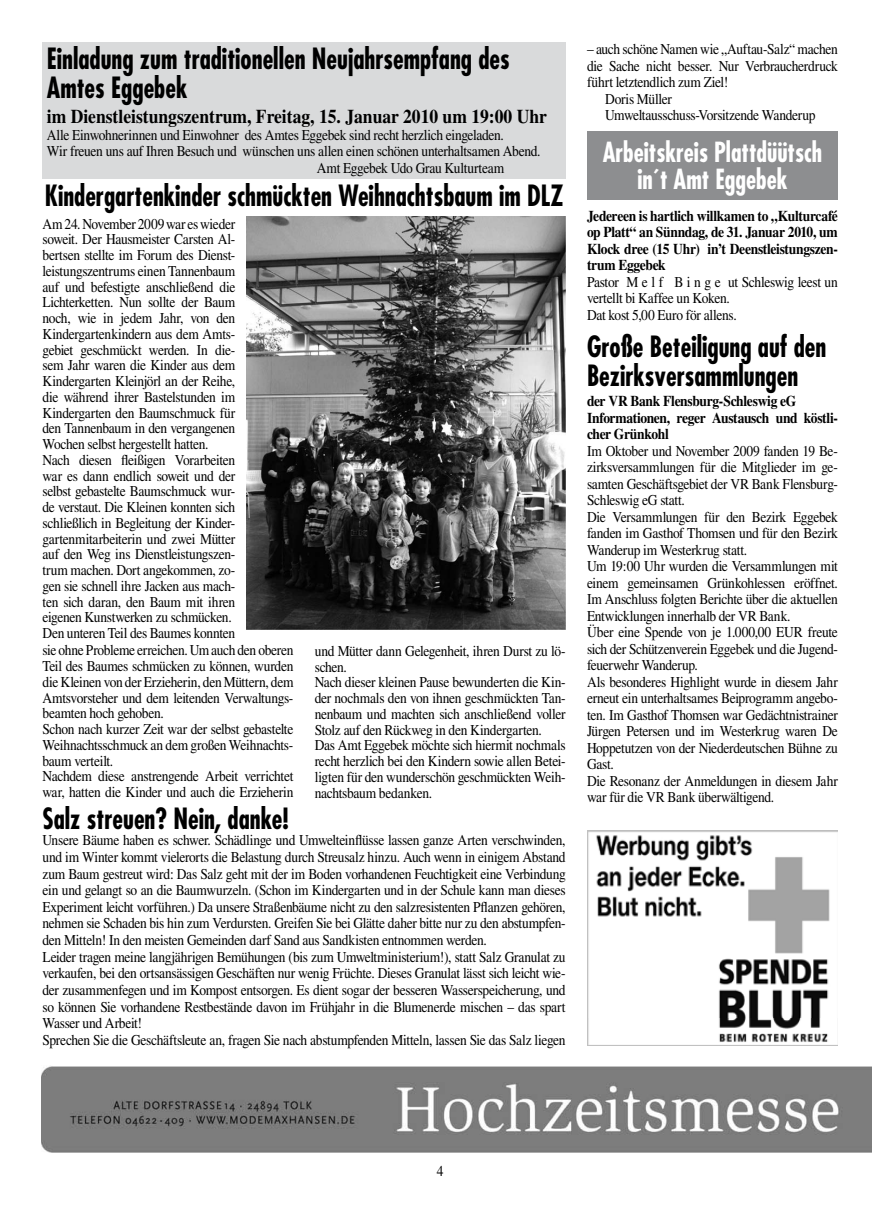
<style>
.page{position:relative;width:872px;height:1212px;background:#fff}
.page>*{position:absolute;margin:0;border:0;box-sizing:border-box;transform-origin:0 0}
.t1{font:700 condensed 28.5px/28.5px "Futura";color:#000;scale:.9 1}
.t2{font:700 condensed 27px/27px "Futura";color:#fff;text-align:center;scale:.9 1}
.t3{font:700 19.5px "Times";color:#000;scale:.9 1}
.t4{font:15px/15.8px "Times";letter-spacing:-.025em;color:#000;scale:.9 1}
.t5{font:700 15px/16.5px "Times";letter-spacing:-.025em;color:#000;text-align:justify;scale:.9 1}
</style>
<div class="page">
<div style="left:587px;top:131px;width:251px;height:68px;background:#8d8e90"></div>
<div style="left:43px;top:43px;width:523px;height:136px;background:#d9dadb"></div>
<img style="left:42px;top:1066px;width:830px;height:86px">
<img style="left:246px;top:217px;width:320px;height:412px">
<img style="left:587px;top:830px;width:251px;height:215px">
<h1 class="t1" style="left:47px;top:44px;width:516px">Einladung zum traditionellen Neujahrsempfang des<br>Amtes Eggebek</h1>
<h3 class="t3" style="left:47px;top:105px;width:557px">im Dienstleistungszentrum, Freitag, 15. Januar 2010 um 19:00 Uhr</h3>
<p class="t4" style="left:47px;top:127px;width:509px">Alle Einwohnerinnen und Einwohner des Amtes Eggebek sind recht herzlich eingeladen.</p>
<p class="t4" style="left:47px;top:143px;width:550px">Wir freuen uns auf Ihren Besuch und wünschen uns allen einen schönen unterhaltsamen Abend.</p>
<p class="t4" style="left:317px;top:160px;width:210px">Amt Eggebek Udo Grau Kulturteam</p>
<h1 class="t1" style="left:45px;top:181px;width:577px">Kindergartenkinder schmückten Weihnachtsbaum im DLZ</h1>
<p class="t4" style="left:43px;top:216px;width:280px">Am 24. November 2009 war es wieder<br>soweit. Der Hausmeister Carsten Al-<br>bertsen stellte im Forum des Dienst&shy;leistungszentrums einen Tannenbaum<br>auf und befestigte anschließend die Lichterketten. Nun sollte der Baum<br>noch, wie in jedem Jahr, von den Kindergartenkindern aus dem Amts-<br>gebiet geschmückt werden. In die-<br>sem Jahr waren die Kinder aus dem Kindergarten Kleinjörl an der Reihe,<br>die während ihrer Bastelstunden im Kindergarten den Baumschmuck für<br>den Tannenbaum in den vergangenen<br>Wochen selbst hergestellt hatten.<br>Nach diesen fleißigen Vorarbeiten<br>war es dann endlich soweit und der<br>selbst gebastelte Baumschmuck wur-<br>de verstaut. Die Kleinen konnten sich schließlich in Begleitung der Kinder&shy;gartenmitarbeiterin und zwei Mütter<br>auf den Weg ins Dienstleistungszen-<br>trum machen. Dort angekommen, zo-<br>gen sie schnell ihre Jacken aus mach-<br>ten sich daran, den Baum mit ihren<br>eigenen Kunstwerken zu schmücken.<br>Den unteren Teil des Baumes konnten<br>sie ohne Probleme erreichen. Um auch den oberen Teil des Baumes schmücken zu können, wurden die Kleinen von der Erzieherin, den Müttern, dem Amtsvorsteher und dem leitenden Verwaltungs&shy;beamten hoch gehoben.<br>Schon nach kurzer Zeit war der selbst gebastelte Weihnachtsschmuck an dem großen Weihnachts&shy;baum verteilt.<br>Nachdem diese anstrengende Arbeit verrichtet war, hatten die Kinder und auch die Erzieherin</p>
<p class="t4" style="left:315px;top:643px;width:280px">und Mütter dann Gelegenheit, ihren Durst zu lö&shy;schen.<br>Nach dieser kleinen Pause bewunderten die Kin&shy;der nochmals den von ihnen geschmückten Tan&shy;nenbaum und machten sich anschließend voller Stolz auf den Rückweg in den Kindergarten.<br>Das Amt Eggebek möchte sich hiermit nochmals recht herzlich bei den Kindern sowie allen Betei&shy;ligten für den wunderschön geschmückten Weih&shy;nachtsbaum bedanken.</p>
<h1 class="t1" style="left:43px;top:803px;width:275px">Salz streuen? Nein, danke!</h1>
<p class="t4" style="left:43px;top:832px;width:583px;line-height:16.6px">Unsere Bäume haben es schwer. Schädlinge und Umwelteinflüsse lassen ganze Arten verschwinden, und im Winter kommt vielerorts die Belastung durch Streusalz hinzu. Auch wenn in einigem Abstand zum Baum gestreut wird: Das Salz geht mit der im Boden vorhandenen Feuchtigkeit eine Verbindung ein und gelangt so an die Baumwurzeln. (Schon im Kindergarten und in der Schule kann man dieses Experiment leicht vorführen.) Da unsere Straßenbäume nicht zu den salzresistenten Pflanzen gehören, nehmen sie Schaden bis hin zum Verdursten. Greifen Sie bei Glätte daher bitte nur zu den abstumpfen&shy;den Mitteln! In den meisten Gemeinden darf Sand aus Sandkisten entnommen werden.<br>Leider tragen meine langjährigen Bemühungen (bis zum Umweltministerium!), statt Salz Granulat zu verkaufen, bei den ortsansässigen Geschäften nur wenig Früchte. Dieses Granulat lässt sich leicht wie&shy;der zusammenfegen und im Kompost entsorgen. Es dient sogar der besseren Wasserspeicherung, und so können Sie vorhandene Restbestände davon im Frühjahr in die Blumenerde mischen – das spart Wasser und Arbeit!<br>Sprechen Sie die Geschäftsleute an, fragen Sie nach abstumpfenden Mitteln, lassen Sie das Salz liegen</p>
<p class="t4" style="left:587px;top:41px;width:280px">– auch schöne Namen wie „Auftau-Salz“ machen</p>
<p class="t4" style="left:587px;top:58px;width:280px">die Sache nicht besser. Nur Verbraucherdruck</p>
<p class="t4" style="left:587px;top:74px;width:159px">führt letztendlich zum Ziel!</p>
<p class="t4" style="left:605px;top:91px;width:76px">Doris Müller</p>
<p class="t4" style="left:605px;top:107px;width:235px">Umweltausschuss-Vorsitzende Wanderup</p>
<h2 class="t2" style="left:602px;top:139px;width:245px">Arbeitskreis Plattdüütsch in´t Amt Eggebek</h2>
<p class="t5" style="left:587px;top:207px;width:280px">Jedereen is hartlich willkamen to „Kulturcafé op Platt“ an Sünndag, de 31. Januar 2010, um Klock dree (15 Uhr) in’t Deenstleistungszen&shy;trum Eggebek</p>
<p class="t4" style="left:587px;top:273px;width:280px;line-height:16.5px">Pastor M e l f B i n g e ut Schleswig leest un vertellt bi Kaffee un Koken.<br>Dat kost 5,00 Euro för allens.</p>
<h1 class="t1" style="left:587px;top:332px;width:267px">Große Beteiligung auf den<br>Bezirksversammlungen</h1>
<p class="t5" style="left:587px;top:393px;width:280px;text-align:left">der VR Bank Flensburg-Schleswig eG<br>Informationen, reger Austausch und köstli&shy;cher Grünkohl</p>
<p class="t4" style="left:587px;top:442px;width:280px;line-height:16.5px">Im Oktober und November 2009 fanden 19 Be&shy;zirksversammlungen für die Mitglieder im ge&shy;samten Geschäftsgebiet der VR Bank Flensburg-Schleswig eG statt.<br>Die Versammlungen für den Bezirk Eggebek fanden im Gasthof Thomsen und für den Bezirk Wanderup im Westerkrug statt.<br>Um 19:00 Uhr wurden die Versammlungen mit einem gemeinsamen Grünkohlessen eröffnet.<br>Im Anschluss folgten Berichte über die aktuellen Entwicklungen innerhalb der VR Bank.<br>Über eine Spende von je 1.000,00 EUR freute sich der Schützenverein Eggebek und die Jugend&shy;feuerwehr Wanderup.<br>Als besonderes Highlight wurde in diesem Jahr erneut ein unterhaltsames Beiprogramm angebo&shy;ten. Im Gasthof Thomsen war Gedächtnistrainer Jürgen Petersen und im Westerkrug waren De Hoppetutzen von der Niederdeutschen Bühne zu Gast.<br>Die Resonanz der Anmeldungen in diesem Jahr war für die VR Bank überwältigend.</p>
<p class="t4" style="left:437px;top:1163px;width:9px">4</p>
</div>
